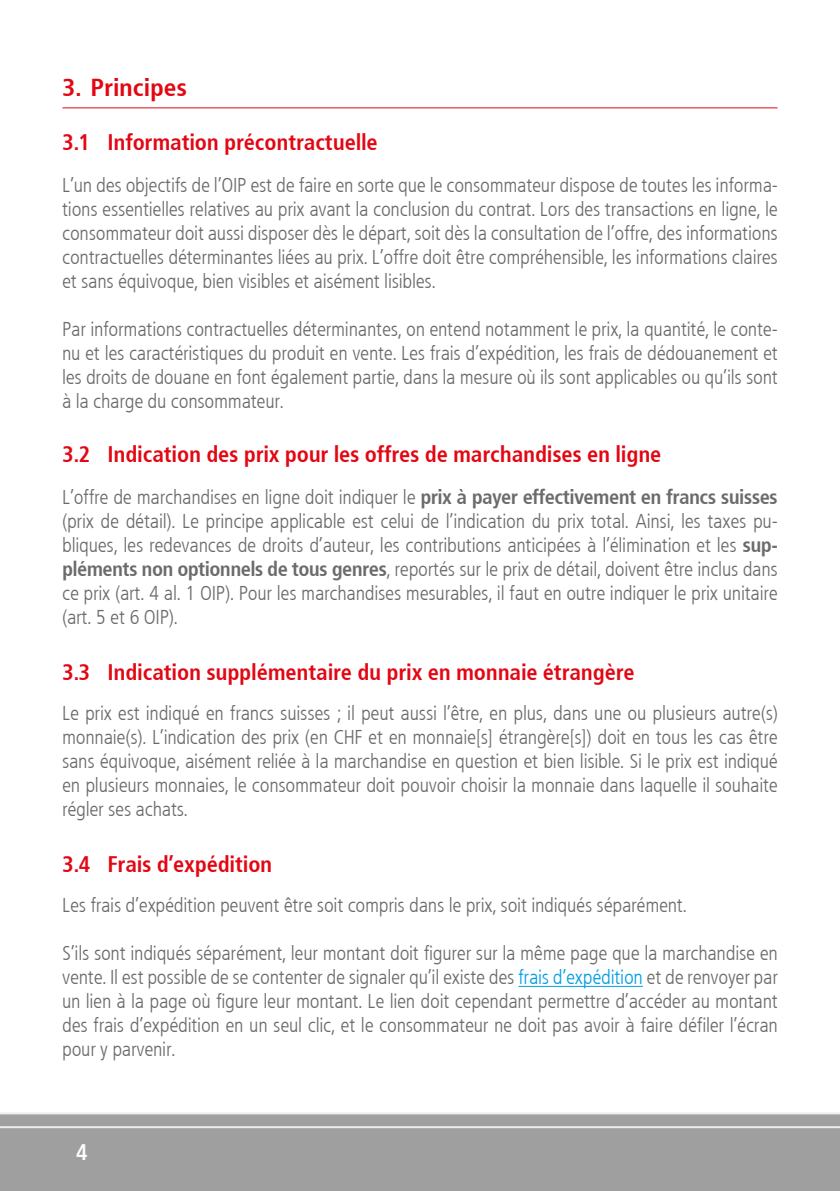
<style>
.page{position:relative;width:840px;height:1191px;background:#fff}
.page>*{position:absolute;margin:0;border:0;box-sizing:border-box;transform-origin:0 0}
.t1{font:700 24px "Frutiger Condensed BQ";letter-spacing:.02em;color:#e30613;scale:1.05 1}
.t2{font:700 22px "Frutiger Condensed BQ";letter-spacing:.02em;color:#e30613}
.t3{font:700 22px "Frutiger Condensed BQ";color:#fff}
.t4{font:300 20px/24px "Frutiger Condensed BQ";letter-spacing:.02em;color:#6b6b6a;text-align:justify}
.s1{font-weight:700}
.s2{color:#009fe3}
</style>
<div class="page">
<div style="left:0;top:1113px;width:839px;height:78px;background:#9f9f9f"></div>
<hr style="left:0;top:1126px;width:839px;height:2px;background:#ededed">
<hr style="left:0;top:1112px;width:839px;height:2px;background:#ededed">
<hr style="left:62px;top:107px;width:715px;height:1px;background:#e30613">
<hr style="left:518px;top:986px;width:124px;height:1px;background:#009fe3">
<p class="t1" style="left:62px;top:73px;width:120px">3. Principes</p>
<p class="t2" style="left:62px;top:128px;width:316px">3.1 Information précontractuelle</p>
<p class="t4" style="left:62px;top:173px;width:716px">L’un des objectifs de l’OIP est de faire en sorte que le consommateur dispose de toutes les informa&shy;tions essentielles relatives au prix avant la conclusion du contrat. Lors des transactions en ligne, le consommateur doit aussi disposer dès le départ, soit dès la consultation de l’offre, des informations contractuelles déterminantes liées au prix. L’offre doit être compréhensible, les informations claires et sans équivoque, bien visibles et aisément lisibles.</p>
<p class="t4" style="left:62px;top:317px;width:716px">Par informations contractuelles déterminantes, on entend notamment le prix, la quantité, le conte&shy;nu et les caractéristiques du produit en vente. Les frais d’expédition, les frais de dédouanement et les droits de douane en font également partie, dans la mesure où ils sont applicables ou qu’ils sont à la charge du consommateur.</p>
<p class="t2" style="left:62px;top:440px;width:600px">3.2 Indication des prix pour les offres de marchandises en ligne</p>
<p class="t4" style="left:62px;top:485px;width:716px">L’offre de marchandises en ligne doit indiquer le <span class="s1">prix à payer effectivement en francs suisses </span>(prix de détail). Le principe applicable est celui de l’indication du prix total. Ainsi, les taxes pu&shy;bliques, les redevances de droits d’auteur, les contributions anticipées à l’élimination et les <span class="s1">sup&shy;pléments non optionnels de tous genres</span>, reportés sur le prix de détail, doivent être inclus dans ce prix (art. 4 al. 1 OIP). Pour les marchandises mesurables, il faut en outre indiquer le prix unitaire (art. 5 et 6 OIP).</p>
<p class="t2" style="left:62px;top:658px;width:573px">3.3 Indication supplémentaire du prix en monnaie étrangère</p>
<p class="t4" style="left:62px;top:701px;width:716px">Le prix est indiqué en francs suisses ; il peut aussi l’être, en plus, dans une ou plusieurs autre(s) monnaie(s). L’indication des prix (en CHF et en monnaie[s] étrangère[s]) doit en tous les cas être sans équivoque, aisément reliée à la marchandise en question et bien lisible. Si le prix est indiqué en plusieurs monnaies, le consommateur doit pouvoir choisir la monnaie dans laquelle il souhaite régler ses achats.</p>
<p class="t2" style="left:62px;top:850px;width:211px">3.4 Frais d’expédition</p>
<p class="t4" style="left:62px;top:893px;width:625px">Les frais d’expédition peuvent être soit compris dans le prix, soit indiqués séparément.</p>
<p class="t4" style="left:62px;top:941px;width:716px">S’ils sont indiqués séparément, leur montant doit figurer sur la même page que la marchandise en vente. Il est possible de se contenter de signaler qu’il existe des <span class="s2">frais d’expédition</span> et de renvoyer par un lien à la page où figure leur montant. Le lien doit cependant permettre d’accéder au montant des frais d’expédition en un seul clic, et le consommateur ne doit pas avoir à faire défiler l’écran pour y parvenir.</p>
<p class="t3" style="left:76px;top:1138px;width:13px">4</p>
</div>
